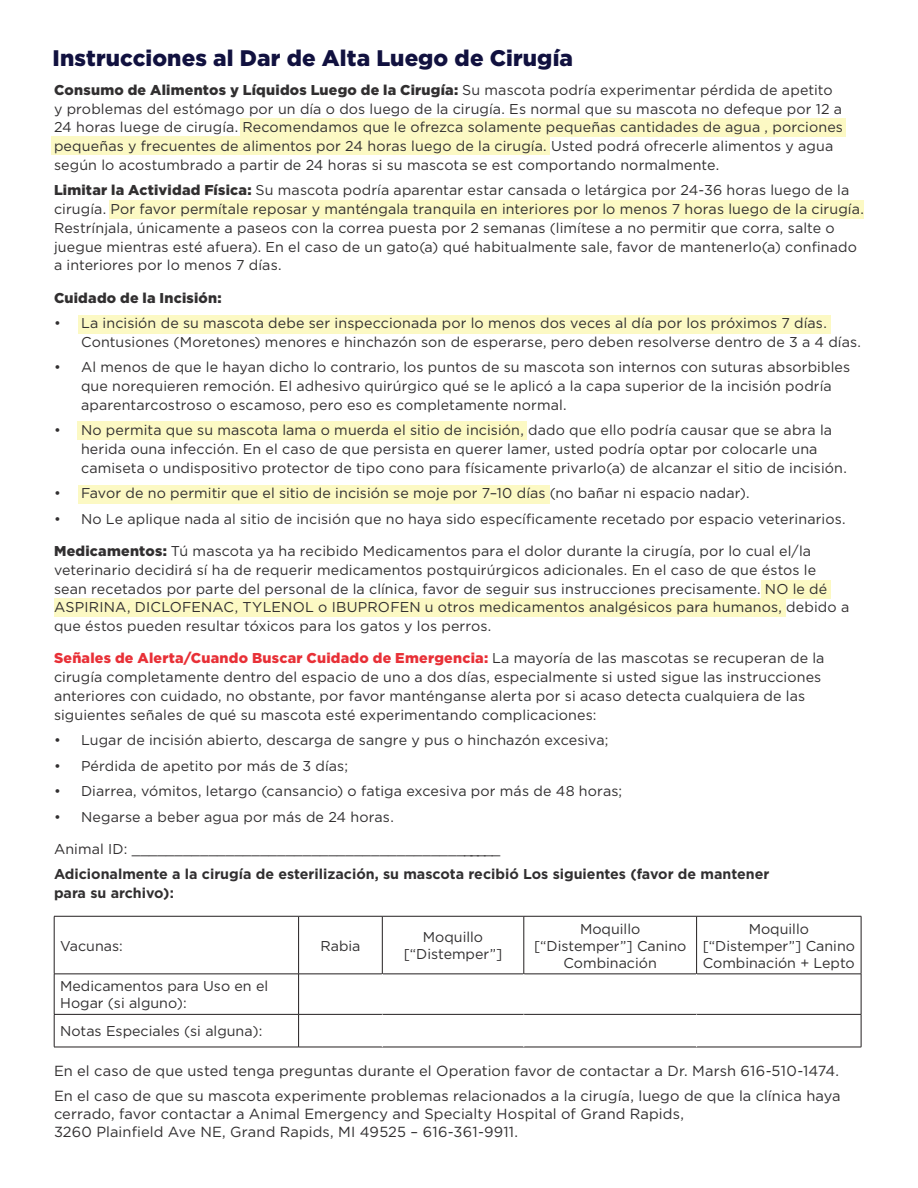
<style>
.page{position:relative;width:918px;height:1188px;background:#fff}
.page>*{position:absolute;margin:0;border:0;box-sizing:border-box;transform-origin:0 0}
.t1{font:900 22.5px "Gotham";letter-spacing:.005em;color:#11113f}
.t2{font:14.7px/18px "Gotham";letter-spacing:.01em;color:#312f30}
.t3{font:14.25px/18.8px "Gotham";letter-spacing:.01em;color:#312f30}
.t4{font:700 14.25px/18.8px "Gotham";color:#312f30}
.t5{font:900 14.25px "Gotham";letter-spacing:.015em;color:#312f30}
.s1{font-weight:900}
.s2{font-weight:900;color:#e83037}
</style>
<div class="page">
<div style="left:109px;top:200px;width:755px;height:18px;background:#fcf9c4"></div>
<div style="left:78px;top:316px;width:753px;height:18px;background:#fcf9c4"></div>
<div style="left:78px;top:485px;width:472px;height:18px;background:#fcf9c4"></div>
<div style="left:761px;top:580px;width:70px;height:19px;background:#fcf9c4"></div>
<div style="left:54px;top:599px;width:731px;height:18px;background:#fcf9c4"></div>
<div style="left:240px;top:119px;width:606px;height:18px;background:#fcf9c4"></div>
<div style="left:51px;top:137px;width:499px;height:18px;background:#fcf9c4"></div>
<div style="left:77px;top:421px;width:450px;height:18px;background:#fcf9c4"></div>
<hr style="left:54px;top:916px;width:245px;height:1px;background:#231f20">
<hr style="left:54px;top:916px;width:1px;height:58px;background:#231f20">
<hr style="left:299px;top:916px;width:83px;height:1px;background:#231f20">
<hr style="left:298px;top:916px;width:1px;height:58px;background:#231f20">
<hr style="left:382px;top:916px;width:142px;height:1px;background:#231f20">
<hr style="left:382px;top:916px;width:1px;height:58px;background:#231f20">
<hr style="left:524px;top:916px;width:173px;height:1px;background:#231f20">
<hr style="left:524px;top:916px;width:1px;height:58px;background:#231f20">
<hr style="left:697px;top:916px;width:164px;height:1px;background:#231f20">
<hr style="left:696px;top:916px;width:1px;height:58px;background:#231f20">
<hr style="left:861px;top:916px;width:1px;height:58px;background:#231f20">
<hr style="left:54px;top:974px;width:245px;height:1px;background:#231f20">
<hr style="left:54px;top:974px;width:1px;height:40px;background:#231f20">
<hr style="left:54px;top:1014px;width:245px;height:1px;background:#231f20">
<hr style="left:54px;top:1015px;width:1px;height:32px;background:#231f20">
<hr style="left:54px;top:1047px;width:245px;height:1px;background:#231f20">
<hr style="left:299px;top:974px;width:83px;height:1px;background:#231f20">
<hr style="left:298px;top:974px;width:1px;height:40px;background:#231f20">
<hr style="left:382px;top:974px;width:142px;height:1px;background:#231f20">
<hr style="left:524px;top:974px;width:173px;height:1px;background:#231f20">
<hr style="left:697px;top:974px;width:164px;height:1px;background:#231f20">
<hr style="left:861px;top:974px;width:1px;height:40px;background:#231f20">
<hr style="left:382px;top:974px;width:1px;height:40px;background:#fff">
<hr style="left:524px;top:974px;width:1px;height:40px;background:#fff">
<hr style="left:696px;top:974px;width:1px;height:40px;background:#fff">
<hr style="left:299px;top:1014px;width:83px;height:1px;background:#231f20">
<hr style="left:298px;top:1015px;width:1px;height:32px;background:#231f20">
<hr style="left:382px;top:1014px;width:142px;height:1px;background:#231f20">
<hr style="left:524px;top:1014px;width:173px;height:1px;background:#231f20">
<hr style="left:697px;top:1014px;width:164px;height:1px;background:#231f20">
<hr style="left:861px;top:1015px;width:1px;height:32px;background:#231f20">
<hr style="left:299px;top:1047px;width:83px;height:1px;background:#231f20">
<hr style="left:382px;top:1047px;width:142px;height:1px;background:#231f20">
<hr style="left:524px;top:1047px;width:173px;height:1px;background:#231f20">
<hr style="left:697px;top:1047px;width:164px;height:1px;background:#231f20">
<p class="t1" style="left:52px;top:43px;width:522px">Instrucciones al Dar de Alta Luego de Cirugía</p>
<p class="t3" style="left:54px;top:80px;width:791px"><span class="s1">Consumo de Alimentos y Líquidos Luego de la Cirugía:</span> Su mascota podría experimentar pérdida de apetito y problemas del estómago por un día o dos luego de la cirugía. Es normal que su mascota no defeque por 12 a 24 horas luege de cirugía. Recomendamos que le ofrezca solamente pequeñas cantidades de agua , porciones pequeñas y frecuentes de alimentos por 24 horas luego de la cirugía. Usted podrá ofrecerle alimentos y agua según lo acostumbrado a partir de 24 horas si su mascota se est comportando normalmente.</p>
<p class="t3" style="left:54px;top:181px;width:811px"><span class="s1">Limitar la Actividad Física:</span> Su mascota podría aparentar estar cansada o letárgica por 24-36 horas luego de la cirugía. Por favor permítale reposar y manténgala tranquila en interiores por lo menos 7 horas luego de la cirugía.<br>Restrínjala, únicamente a paseos con la correa puesta por 2 semanas (limítese a no permitir que corra, salte o juegue mientras esté afuera). En el caso de un gato(a) qué habitualmente sale, favor de mantenerlo(a) confinado a interiores por lo menos 7 días.</p>
<p class="t5" style="left:54px;top:288px;width:169px">Cuidado de la Incisión:</p>
<p class="t3" style="left:81px;top:313px;width:782px;text-indent:-27px">• La incisión de su mascota debe ser inspeccionada por lo menos dos veces al día por los próximos 7 días.<br>Contusiones (Moretones) menores e hinchazón son de esperarse, pero deben resolverse dentro de 3 a 4 días.</p>
<p class="t3" style="left:81px;top:358px;width:771px;text-indent:-27px">• Al menos de que le hayan dicho lo contrario, los puntos de su mascota son internos con suturas absorbibles que norequieren remoción. El adhesivo quirúrgico qué se le aplicó a la capa superior de la incisión podría aparentarcostroso o escamoso, pero eso es completamente normal.</p>
<p class="t3" style="left:81px;top:421px;width:767px;text-indent:-27px">• No permita que su mascota lama o muerda el sitio de incisión, dado que ello podría causar que se abra la herida ouna infección. En el caso de que persista en querer lamer, usted podría optar por colocarle una camiseta o undispositivo protector de tipo cono para físicamente privarlo(a) de alcanzar el sitio de incisión.</p>
<p class="t3" style="left:54px;top:484px;width:697px">• Favor de no permitir que el sitio de incisión se moje por 7–10 días (no bañar ni espacio nadar).</p>
<p class="t3" style="left:54px;top:509px;width:793px">• No Le aplique nada al sitio de incisión que no haya sido específicamente recetado por espacio veterinarios.</p>
<p class="t3" style="left:54px;top:541px;width:797px"><span class="s1">Medicamentos:</span> Tú mascota ya ha recibido Medicamentos para el dolor durante la cirugía, por lo cual el/la veterinario decidirá sí ha de requerir medicamentos postquirúrgicos adicionales. En el caso de que éstos le sean recetados por parte del personal de la clínica, favor de seguir sus instrucciones precisamente. NO le dé ASPIRINA, DICLOFENAC, TYLENOL o IBUPROFEN u otros medicamentos analgésicos para humanos, debido a que éstos pueden resultar tóxicos para los gatos y los perros.</p>
<p class="t3" style="left:54px;top:649px;width:772px"><span class="s2">Señales de Alerta/Cuando Buscar Cuidado de Emergencia:</span> La mayoría de las mascotas se recuperan de la cirugía completamente dentro del espacio de uno a dos días, especialmente si usted sigue las instrucciones anteriores con cuidado, no obstante, por favor manténganse alerta por si acaso detecta cualquiera de las siguientes señales de qué su mascota esté experimentando complicaciones:</p>
<p class="t3" style="left:54px;top:730px;width:556px">• Lugar de incisión abierto, descarga de sangre y pus o hinchazón excesiva;</p>
<p class="t3" style="left:54px;top:756px;width:295px">• Pérdida de apetito por más de 3 días;</p>
<p class="t3" style="left:54px;top:781px;width:570px">• Diarrea, vómitos, letargo (cansancio) o fatiga excesiva por más de 48 horas;</p>
<p class="t3" style="left:54px;top:807px;width:341px">• Negarse a beber agua por más de 24 horas.</p>
<p class="t3" style="left:54px;top:839px;width:448px">Animal ID: ____________________________________________</p>
<p class="t4" style="left:54px;top:865px;width:717px">Adicionalmente a la cirugía de esterilización, su mascota recibió Los siguientes (favor de mantener para su archivo):</p>
<p class="t3" style="left:60px;top:936px;width:64px">Vacunas:</p>
<p class="t3" style="left:320px;top:936px;width:42px">Rabia</p>
<p class="t3" style="left:404px;top:928px;width:100px;line-height:17.1px;text-align:center">Moquillo [“Distemper”]</p>
<p class="t3" style="left:534px;top:920px;width:154px;line-height:17.1px;text-align:center">Moquillo [“Distemper”] Canino<br>Combinación</p>
<p class="t3" style="left:703px;top:920px;width:154px;line-height:17.1px;text-align:center">Moquillo [“Distemper”] Canino<br>Combinación + Lepto</p>
<p class="t3" style="left:60px;top:977px;width:210px;line-height:17.1px">Medicamentos para Uso en el<br>Hogar (si alguno):</p>
<p class="t3" style="left:60px;top:1022px;width:204px">Notas Especiales (si alguna):</p>
<p class="t2" style="left:54px;top:1061px;width:787px">En el caso de que usted tenga preguntas durante el Operation favor de contactar a Dr. Marsh 616-510-1474.</p>
<p class="t2" style="left:54px;top:1086px;width:788px">En el caso de que su mascota experimente problemas relacionados a la cirugía, luego de que la clínica haya cerrado, favor contactar a Animal Emergency and Specialty Hospital of Grand Rapids,<br>3260 Plainfield Ave NE, Grand Rapids, MI 49525 – 616-361-9911.</p>
</div>
